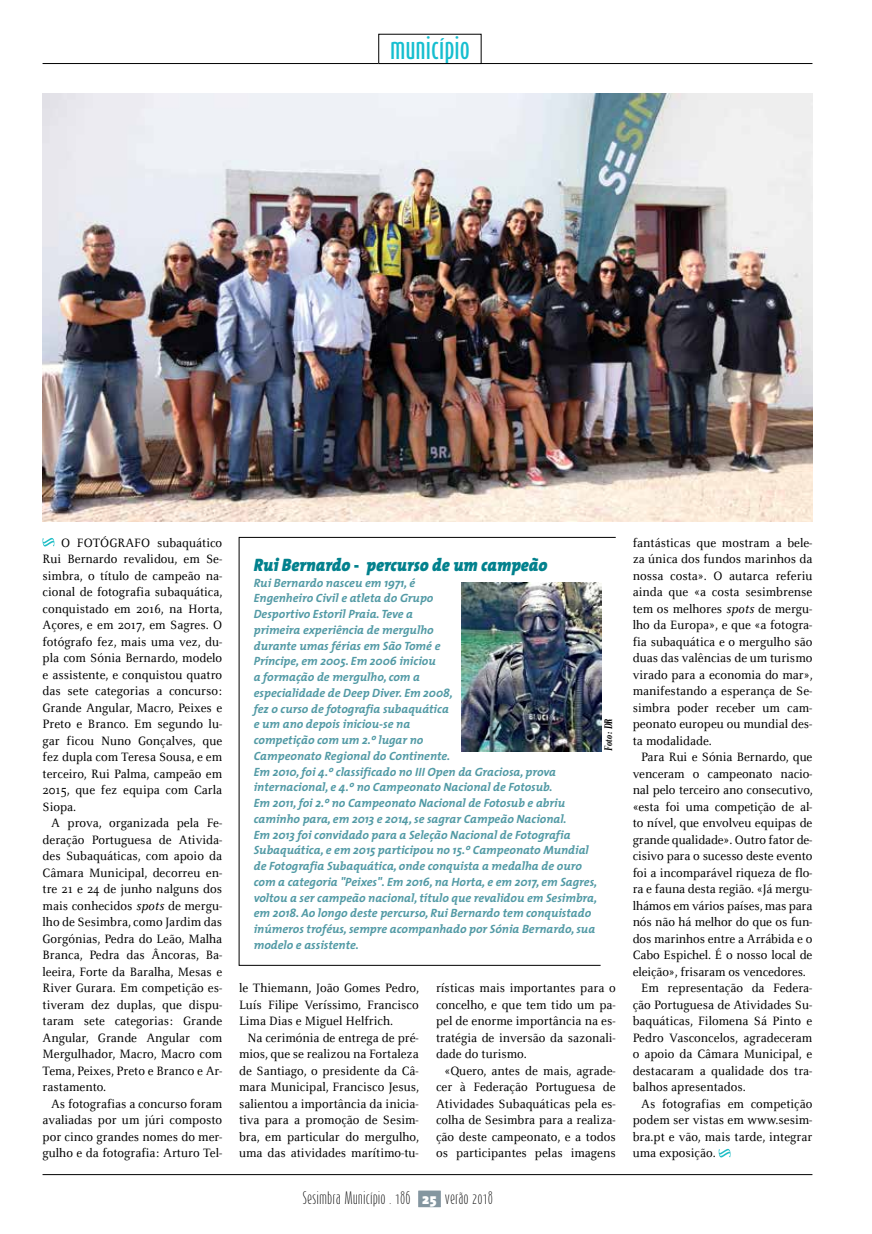
<style>
.page{position:relative;width:872px;height:1234px;background:#fff}
.page>*{position:absolute;margin:0;border:0;box-sizing:border-box;transform-origin:0 0}
.t1{font:500 27px "Schmalhans";color:#16becf}
.t2{font:italic 800 18px "T Mix";color:#02818d;scale:.9 1}
.t3{font:300 15px "Schmalhans";color:#000}
.t4{font:12.75px/16.5px "Celeste ST";color:#000;text-align:justify;scale:.9 1}
.t5{font:italic 700 12px/15.8px "T Mix";color:#529aa5}
.t6{font:italic 700 12px "Donatora";color:#000;scale:.85 1}
.s1{font-style:italic}
.s2{font-family:"T Mix";font-weight:800;color:#fff}
</style>
<div class="page">
<div style="left:418px;top:1190px;width:22px;height:16px;background:#8496a0"></div>
<hr style="left:43px;top:1173px;width:769px;height:1px;background:#000">
<svg style="left:42px;top:537px;width:12px;height:10px"></svg>
<svg style="left:718px;top:1148px;width:12px;height:9px"></svg>
<img style="left:43px;top:94px;width:769px;height:427px">
<hr style="left:43px;top:63px;width:769px;height:1px;background:#000">
<svg style="left:239px;top:537px;width:377px;height:428px"></svg>
<div style="left:378px;top:34px;width:103px;height:30px;border:1px solid #000"></div>
<img style="left:461px;top:582px;width:141px;height:169px">
<h1 class="t1" style="left:390px;top:31px;width:81px">MUNICÍPIO</h1>
<p class="t4" style="left:43px;top:534px;width:202px;text-indent:18px">O FOTÓGRAFO subaquático Rui Bernardo revalidou, em Se&shy;simbra, o título de campeão na&shy;cional de fotografia subaquática, conquistado em 2016, na Horta, Açores, e em 2017, em Sagres. O fotógrafo fez, mais uma vez, du&shy;pla com Sónia Bernardo, modelo e assistente, e conquistou quatro das sete categorias a concurso:<br>Grande Angular, Macro, Peixes e Preto e Branco. Em segundo lu&shy;gar ficou Nuno Gonçalves, que fez dupla com Teresa Sousa, e em terceiro, Rui Palma, campeão em 2015, que fez equipa com Carla Siopa.</p>
<p class="t4" style="left:43px;top:815px;width:201px;text-indent:9px">A prova, organizada pela Fe&shy;deração Portuguesa de Ativida&shy;des Subaquáticas, com apoio da Câmara Municipal, decorreu en&shy;tre 21 e 24 de junho nalguns dos mais conhecidos <span class="s1">spots</span> de mergu&shy;lho de Sesimbra, como Jardim das Gorgónias, Pedra do Leão, Malha Branca, Pedra das Âncoras, Ba&shy;leeira, Forte da Baralha, Mesas e River Gurara. Em competição es&shy;tiveram dez duplas, que dispu&shy;taram sete categorias: Grande Angular, Grande Angular com Mergulhador, Macro, Macro com Tema, Peixes, Preto e Branco e Ar&shy;rastamento.</p>
<p class="t4" style="left:43px;top:1095px;width:201px;text-indent:9px">As fotografias a concurso foram avaliadas por um júri composto por cinco grandes nomes do mer&shy;gulho e da fotografia: Arturo Tel-</p>
<h2 class="t2" style="left:254px;top:549px;width:328px">Rui Bernardo - percurso de um campeão</h2>
<p class="t5" style="left:254px;top:574px;width:345px">Rui Bernardo nasceu em 1971, é<br>Engenheiro Civil e atleta do Grupo<br>Desportivo Estoril Praia. Teve a<br>primeira experiência de mergulho<br>durante umas férias em São Tomé e<br>Príncipe, em 2005. Em 2006 iniciou<br>a formação de mergulho, com a<br>especialidade de Deep Diver. Em 2008,<br>fez o curso de fotografia subaquática<br>e um ano depois iniciou-se na<br>competição com um 2.º lugar no<br>Campeonato Regional do Continente.<br>Em 2010, foi 4.º classificado no III Open da Graciosa, prova internacional, e 4.º no Campeonato Nacional de Fotosub.<br>Em 2011, foi 2.º no Campeonato Nacional de Fotosub e abriu caminho para, em 2013 e 2014, se sagrar Campeão Nacional.<br>Em 2013 foi convidado para a Seleção Nacional de Fotografia Subaquática, e em 2015 participou no 15.º Campeonato Mundial de Fotografia Subaquática, onde conquista a medalha de ouro com a categoria "Peixes". Em 2016, na Horta, e em 2017, em Sagres, voltou a ser campeão nacional, título que revalidou em Sesimbra, em 2018. Ao longo deste percurso, Rui Bernardo tem conquistado inúmeros troféus, sempre acompanhado por Sónia Bernardo, sua modelo e assistente.</p>
<p class="t6" style="left:602px;top:751px;width:40px;rotate:-90deg">Foto: DR</p>
<p class="t4" style="left:239px;top:979px;width:201px">le Thiemann, João Gomes Pedro, Luís Filipe Veríssimo, Francisco Lima Dias e Miguel Helfrich.</p>
<p class="t4" style="left:239px;top:1029px;width:202px;text-indent:9px">Na cerimónia de entrega de pré&shy;mios, que se realizou na Fortaleza de Santiago, o presidente da Câ&shy;mara Municipal, Francisco Jesus, salientou a importância da inicia&shy;tiva para a promoção de Sesim&shy;bra, em particular do mergulho, uma das atividades marítimo-tu-</p>
<p class="t4" style="left:436px;top:979px;width:201px">rísticas mais importantes para o concelho, e que tem tido um pa&shy;pel de enorme importância na es&shy;tratégia de inversão da sazonali&shy;dade do turismo.</p>
<p class="t4" style="left:436px;top:1062px;width:201px;text-indent:9px">«Quero, antes de mais, agrade&shy;cer à Federação Portuguesa de Atividades Subaquáticas pela es&shy;colha de Sesimbra para a realiza&shy;ção deste campeonato, e a todos os participantes pelas imagens</p>
<p class="t3" style="left:302px;top:1188px;width:192px">Sesimbra Município . 186 <span class="s2">25</span> verão 2018</p>
<p class="t4" style="left:633px;top:534px;width:201px">fantásticas que mostram a bele&shy;za única dos fundos marinhos da nossa costa». O autarca referiu ainda que «a costa sesimbrense tem os melhores <span class="s1">spots</span> de mergu&shy;lho da Europa», e que «a fotogra&shy;fia subaquática e o mergulho são duas das valências de um turismo virado para a economia do mar», manifestando a esperança de Se&shy;simbra poder receber um cam&shy;peonato europeu ou mundial des&shy;ta modalidade.</p>
<p class="t4" style="left:641px;top:749px;width:192px">Para Rui e Sónia Bernardo, que</p>
<p class="t4" style="left:633px;top:765px;width:201px">venceram o campeonato nacio-</p>
<p class="t4" style="left:633px;top:782px;width:201px">nal pelo terceiro ano consecutivo,</p>
<p class="t4" style="left:633px;top:798px;width:201px">«esta foi uma competição de al-</p>
<p class="t4" style="left:633px;top:815px;width:201px">to nível, que envolveu equipas de</p>
<p class="t4" style="left:633px;top:831px;width:201px">grande qualidade». Outro fator de-</p>
<p class="t4" style="left:633px;top:848px;width:201px">cisivo para o sucesso deste evento</p>
<p class="t4" style="left:633px;top:864px;width:201px">foi a incomparável riqueza de flo-</p>
<p class="t4" style="left:633px;top:881px;width:201px">ra e fauna desta região. «Já mergu-</p>
<p class="t4" style="left:633px;top:897px;width:201px">lhámos em vários países, mas para</p>
<p class="t4" style="left:633px;top:914px;width:201px">nós não há melhor do que os fun-</p>
<p class="t4" style="left:633px;top:930px;width:201px">dos marinhos entre a Arrábida e o</p>
<p class="t4" style="left:633px;top:947px;width:201px">Cabo Espichel. É o nosso local de</p>
<p class="t4" style="left:633px;top:963px;width:194px">eleição», frisaram os vencedores.</p>
<p class="t4" style="left:641px;top:980px;width:192px">Em representação da Federa-</p>
<p class="t4" style="left:633px;top:996px;width:201px">ção Portuguesa de Atividades Su-</p>
<p class="t4" style="left:633px;top:1013px;width:201px">baquáticas, Filomena Sá Pinto e</p>
<p class="t4" style="left:633px;top:1029px;width:201px">Pedro Vasconcelos, agradeceram</p>
<p class="t4" style="left:633px;top:1046px;width:201px">o apoio da Câmara Municipal, e</p>
<p class="t4" style="left:633px;top:1062px;width:201px">destacaram a qualidade dos tra-</p>
<p class="t4" style="left:633px;top:1079px;width:127px">balhos apresentados.</p>
<p class="t4" style="left:641px;top:1095px;width:192px">As fotografias em competição</p>
<p class="t4" style="left:633px;top:1112px;width:201px">podem ser vistas em www.sesim-</p>
<p class="t4" style="left:633px;top:1128px;width:201px">bra.pt e vão, mais tarde, integrar</p>
<p class="t4" style="left:633px;top:1145px;width:94px">uma exposição.</p>
</div>
